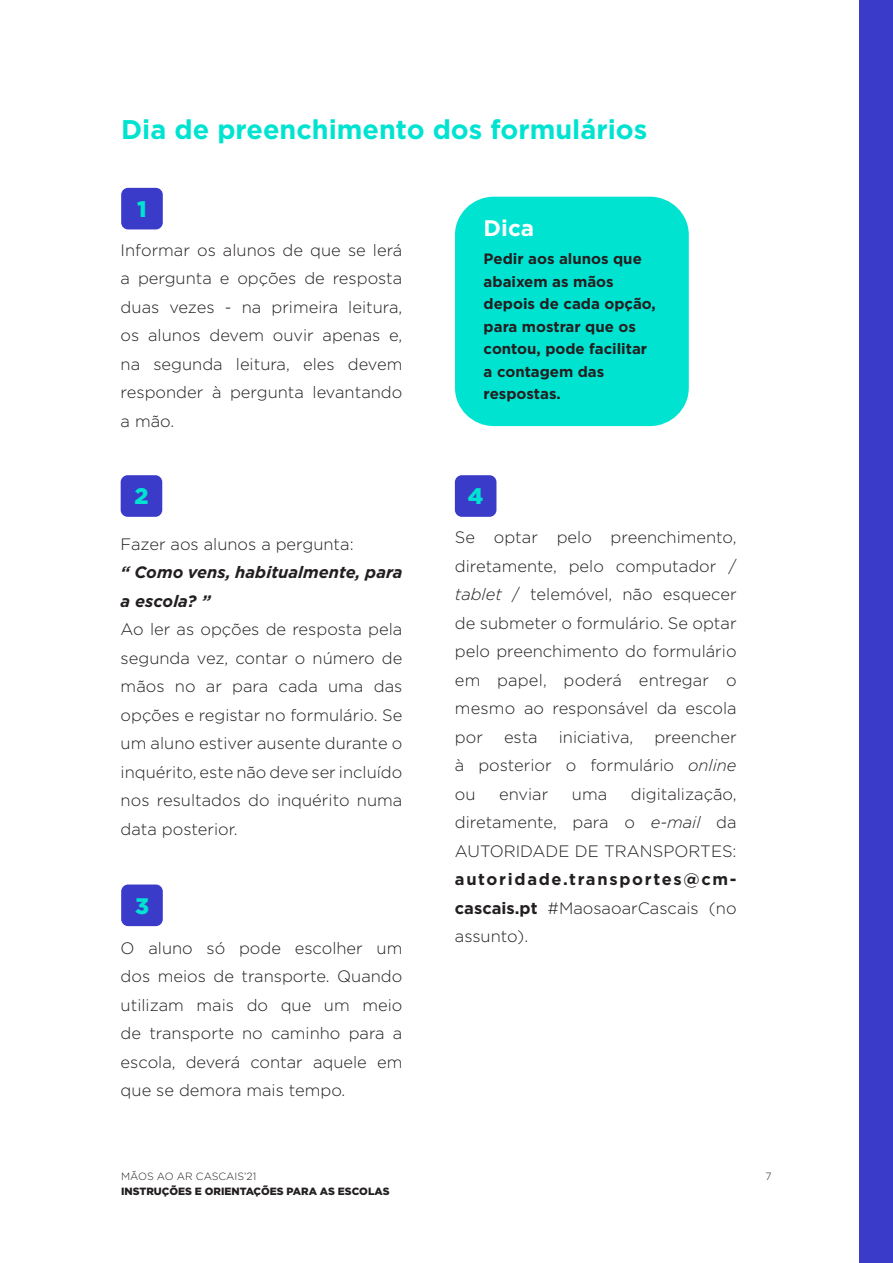
<style>
.page{position:relative;width:893px;height:1263px;background:#fff}
.page>*{position:absolute;margin:0;border:0;box-sizing:border-box;transform-origin:0 0}
.t1{font:700 27px "Gotham";color:#00e3d1}
.t2{font:900 22.5px "Gotham";color:#00e3d1}
.t3{font:700 22.5px "Gotham";color:#fff}
.t4{font:300 16.5px/28.5px "Gotham";color:#231f20;text-align:justify}
.t5{font:italic 700 16.5px/28.5px "Gotham";color:#231f20}
.t6{font:700 15px/22.5px "Gotham";color:#231f20}
.t7{font:900 10.5px "Gotham";color:#231f20}
.t8{font:300 10.5px "Gotham";color:#231f20}
.s1{font-style:italic}
.s2{font-weight:700}
</style>
<div class="page">
<div style="left:859px;top:0;width:34px;height:1263px;background:#3b3bc9"></div>
<div style="left:121px;top:188px;width:42px;height:41px;background:#3b3bc9;border-radius:7px"></div>
<div style="left:121px;top:884px;width:42px;height:42px;background:#3b3bc9;border-radius:7px"></div>
<div style="left:121px;top:475px;width:41px;height:42px;background:#3b3bc9;border-radius:7px"></div>
<div style="left:455px;top:475px;width:41px;height:42px;background:#3b3bc9;border-radius:7px"></div>
<div style="left:455px;top:197px;width:234px;height:229px;background:#00e3d1;border-radius:39px"></div>
<p class="t1" style="left:121px;top:111px;width:528px">Dia de preenchimento dos formulários</p>
<p class="t2" style="left:137px;top:193px;width:11px">1</p>
<p class="t4" style="left:121px;top:235px;width:283px">Informar os alunos de que se lerá a pergunta e opções de resposta duas vezes - na primeira leitura, os alunos devem ouvir apenas e, na segunda leitura, eles devem responder à pergunta levantando a mão.</p>
<p class="t2" style="left:134px;top:481px;width:16px">2</p>
<p class="t4" style="left:121px;top:529px;width:234px">Fazer aos alunos a pergunta:</p>
<p class="t5" style="left:121px;top:558px;width:283px">“ Como vens, habitualmente, para a escola? ”</p>
<p class="t4" style="left:121px;top:615px;width:283px">Ao ler as opções de resposta pela segunda vez, contar o número de mãos no ar para cada uma das opções e registar no formulário. Se um aluno estiver ausente durante o inquérito, este não deve ser incluído nos resultados do inquérito numa data posterior.</p>
<p class="t2" style="left:135px;top:890px;width:15px">3</p>
<p class="t4" style="left:121px;top:933px;width:283px">O aluno só pode escolher um dos meios de transporte. Quando utilizam mais do que um meio de transporte no caminho para a escola, deverá contar aquele em que se demora mais tempo.</p>
<p class="t8" style="left:121px;top:1169px;width:137px">MÃOS AO AR CASCAIS’21</p>
<p class="t7" style="left:121px;top:1183px;width:270px">INSTRUÇÕES E ORIENTAÇÕES PARA AS ESCOLAS</p>
<p class="t3" style="left:484px;top:213px;width:52px">Dica</p>
<p class="t6" style="left:484px;top:248px;width:174px">Pedir aos alunos que abaixem as mãos depois de cada opção, para mostrar que os contou, pode facilitar a contagem das respostas.</p>
<p class="t2" style="left:468px;top:481px;width:17px">4</p>
<p class="t4" style="left:455px;top:522px;width:283px">Se optar pelo preenchimento, diretamente, pelo computador / <span class="s1">tablet</span> / telemóvel, não esquecer de submeter o formulário. Se optar pelo preenchimento do formulário em papel, poderá entregar o mesmo ao responsável da escola por</p>
<p class="t4" style="left:455px;top:722px;width:283px;text-indent:199px">preencher à posterior o formulário <span class="s1">online </span>ou</p>
<p class="t4" style="left:504px;top:722px;width:35px">esta</p>
<p class="t4" style="left:559px;top:722px;width:76px">iniciativa,</p>
<p class="t4" style="left:455px;top:779px;width:283px;text-indent:176px">digitalização, diretamente, para o <span class="s1">e-mail</span> da AUTORIDADE DE TRANSPORTES: <span class="s2">autoridade.transportes@cm&shy;cascais.pt</span> #MaosaoarCascais (no assunto).</p>
<p class="t4" style="left:499px;top:779px;width:51px">enviar</p>
<p class="t4" style="left:572px;top:779px;width:37px">uma</p>
<p class="t8" style="left:766px;top:1169px;width:8px">7</p>
</div>
